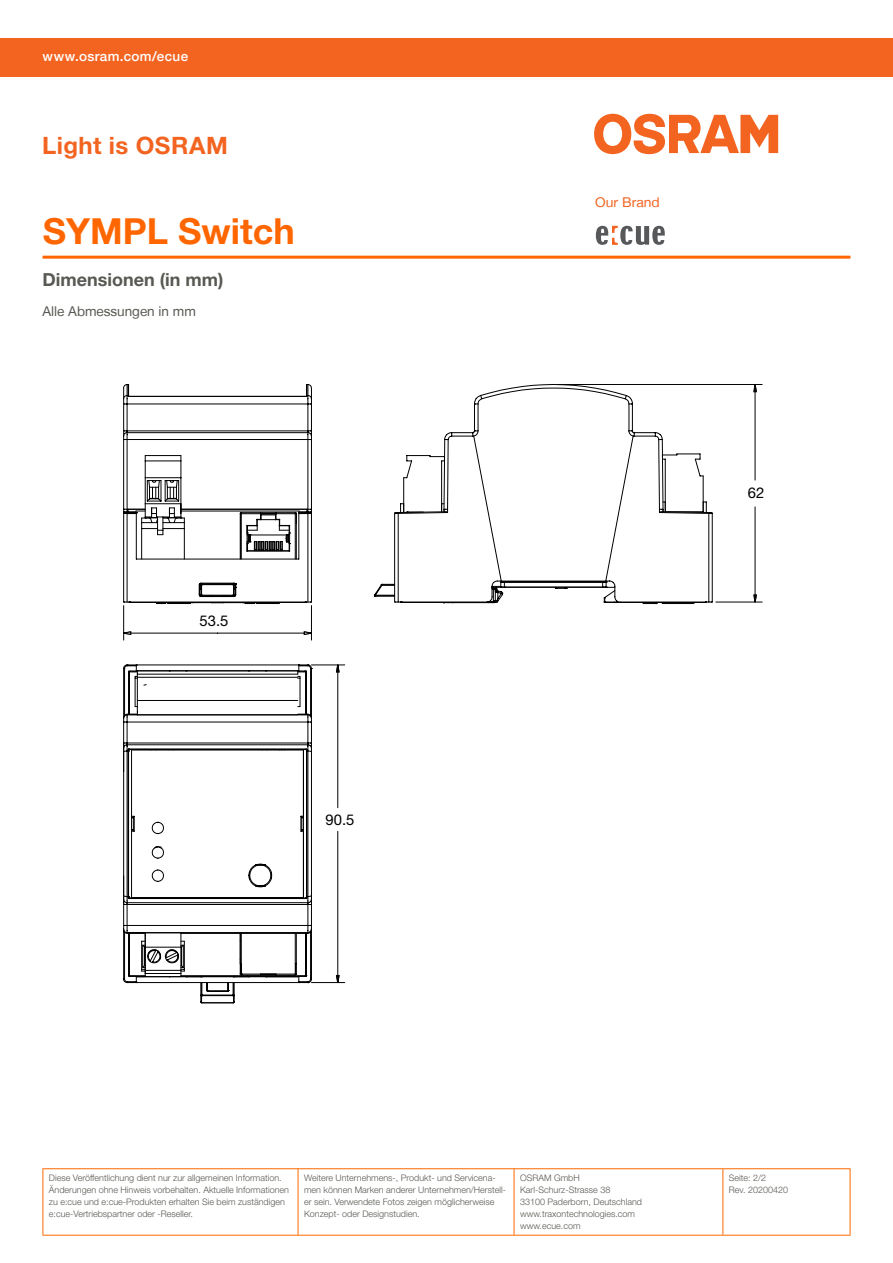
<style>
.page{position:relative;width:893px;height:1263px;background:#fff}
.page>*{position:absolute;margin:0;border:0;box-sizing:border-box;transform-origin:0 0}
.t1{font:700 36px "Helvetica Neue LT Pro";color:#f60}
.t2{font:700 24px "Helvetica Neue LT Pro";letter-spacing:.02em;color:#f36421}
.Header1{font:700 18px "Helvetica Neue LT Pro";color:#585953}
.t3{font:14.85px "Helvetica Neue LT Pro";color:#000}
.FloatTextLeft{font:13.5px "Helvetica Neue LT";color:#585953}
.t4{font:500 13.5px "Helvetica Neue LT";letter-spacing:.03em;color:#fff}
.t5{font:13.5px "Helvetica Neue LT";color:#f36421;scale:1.04 1}
.t6{font:300 9px/12px "Helvetica Neue LT Pro";color:#585953}
</style>
<div class="page">
<hr style="left:43px;top:1168px;width:255px;height:1px;background:#f60">
<hr style="left:43px;top:1169px;width:1px;height:66px;background:#f60">
<hr style="left:298px;top:1168px;width:216px;height:1px;background:#f60">
<hr style="left:298px;top:1169px;width:1px;height:66px;background:#f60">
<hr style="left:514px;top:1168px;width:209px;height:1px;background:#f60">
<hr style="left:514px;top:1169px;width:1px;height:66px;background:#f60">
<hr style="left:723px;top:1168px;width:127px;height:1px;background:#f60">
<hr style="left:722px;top:1169px;width:1px;height:66px;background:#f60">
<hr style="left:850px;top:1169px;width:1px;height:66px;background:#f60">
<hr style="left:43px;top:1235px;width:255px;height:1px;background:#f60">
<hr style="left:298px;top:1235px;width:216px;height:1px;background:#f60">
<hr style="left:514px;top:1235px;width:209px;height:1px;background:#f60">
<hr style="left:723px;top:1235px;width:127px;height:1px;background:#f60">
<hr style="left:43px;top:256px;width:807px;height:3px;background:#f60">
<svg style="left:596px;top:226px;width:69px;height:19px"></svg>
<svg style="left:594px;top:114px;width:184px;height:40px"></svg>
<div style="left:0;top:38px;width:893px;height:39px;background:#f36421"></div>
<svg style="left:123px;top:665px;width:189px;height:339px"></svg>
<hr style="left:145px;top:976px;width:36px;height:1px;background:#000">
<hr style="left:137px;top:677px;width:161px;height:1px;background:#000">
<hr style="left:137px;top:700px;width:161px;height:1px;background:#000">
<hr style="left:137px;top:714px;width:161px;height:1px;background:#000">
<hr style="left:137px;top:671px;width:161px;height:1px;background:#000">
<svg style="left:123px;top:384px;width:189px;height:220px"></svg>
<hr style="left:145px;top:503px;width:36px;height:1px;background:#000">
<svg style="left:374px;top:384px;width:339px;height:220px"></svg>
<hr style="left:123px;top:606px;width:1px;height:34px;background:#020202">
<hr style="left:311px;top:606px;width:1px;height:34px;background:#020202">
<hr style="left:131px;top:633px;width:86px;height:1px;background:#020202">
<hr style="left:217px;top:633px;width:87px;height:1px;background:#020202">
<svg style="left:123px;top:630px;width:9px;height:6px"></svg>
<svg style="left:303px;top:631px;width:8px;height:4px"></svg>
<hr style="left:311px;top:665px;width:34px;height:1px;background:#020202">
<hr style="left:311px;top:982px;width:34px;height:1px;background:#020202">
<hr style="left:337px;top:672px;width:1px;height:136px;background:#020202">
<hr style="left:337px;top:831px;width:1px;height:144px;background:#020202">
<svg style="left:335px;top:664px;width:5px;height:9px"></svg>
<svg style="left:335px;top:974px;width:5px;height:10px"></svg>
<hr style="left:557px;top:384px;width:205px;height:1px;background:#050505">
<hr style="left:716px;top:602px;width:46px;height:1px;background:#050505">
<hr style="left:755px;top:392px;width:1px;height:88px;background:#050505">
<hr style="left:755px;top:507px;width:1px;height:88px;background:#050505">
<svg style="left:753px;top:385px;width:4px;height:8px"></svg>
<svg style="left:753px;top:594px;width:5px;height:9px"></svg>
<h3 class="t4" style="left:43px;top:49px;width:147px">www.osram.com/ecue</h3>
<h2 class="t2" style="left:42px;top:130px;width:187px">Light is OSRAM</h2>
<h1 class="t1" style="left:43px;top:209px;width:254px">SYMPL Switch</h1>
<p class="Header1" style="left:43px;top:269px;width:182px">Dimensionen (in mm)</p>
<p class="FloatTextLeft" style="left:43px;top:303px;width:155px">Alle Abmessungen in mm</p>
<p class="t3" style="left:200px;top:612px;width:30px">53.5</p>
<p class="t3" style="left:325px;top:811px;width:30px">90.5</p>
<h3 class="t5" style="left:595px;top:194px;width:64px">Our Brand</h3>
<p class="t3" style="left:748px;top:484px;width:18px">62</p>
<p class="t6" style="left:49px;top:1172px;width:242px">Diese Veröffentlichung dient nur zur allgemeinen Information.<br>Änderungen ohne Hinweis vorbehalten. Aktuelle Informationen zu e:cue und e:cue-Produkten erhalten Sie beim zuständigen e:cue-Vertriebspartner oder -Reseller.</p>
<p class="t6" style="left:304px;top:1172px;width:204px">Weitere Unternehmens-, Produkt- und Servicena&shy;men können Marken anderer Unternehmen/Herstell&shy;er sein. Verwendete Fotos zeigen möglicherweise Konzept- oder Designstudien.</p>
<p class="t6" style="left:520px;top:1172px;width:124px">OSRAM GmbH<br>Karl-Schurz-Strasse 38<br>33100 Paderborn, Deutschland www.traxontechnologies.com www.ecue.com</p>
<p class="t6" style="left:729px;top:1172px;width:61px">Seite: 2/2<br>Rev. 20200420</p>
</div>
